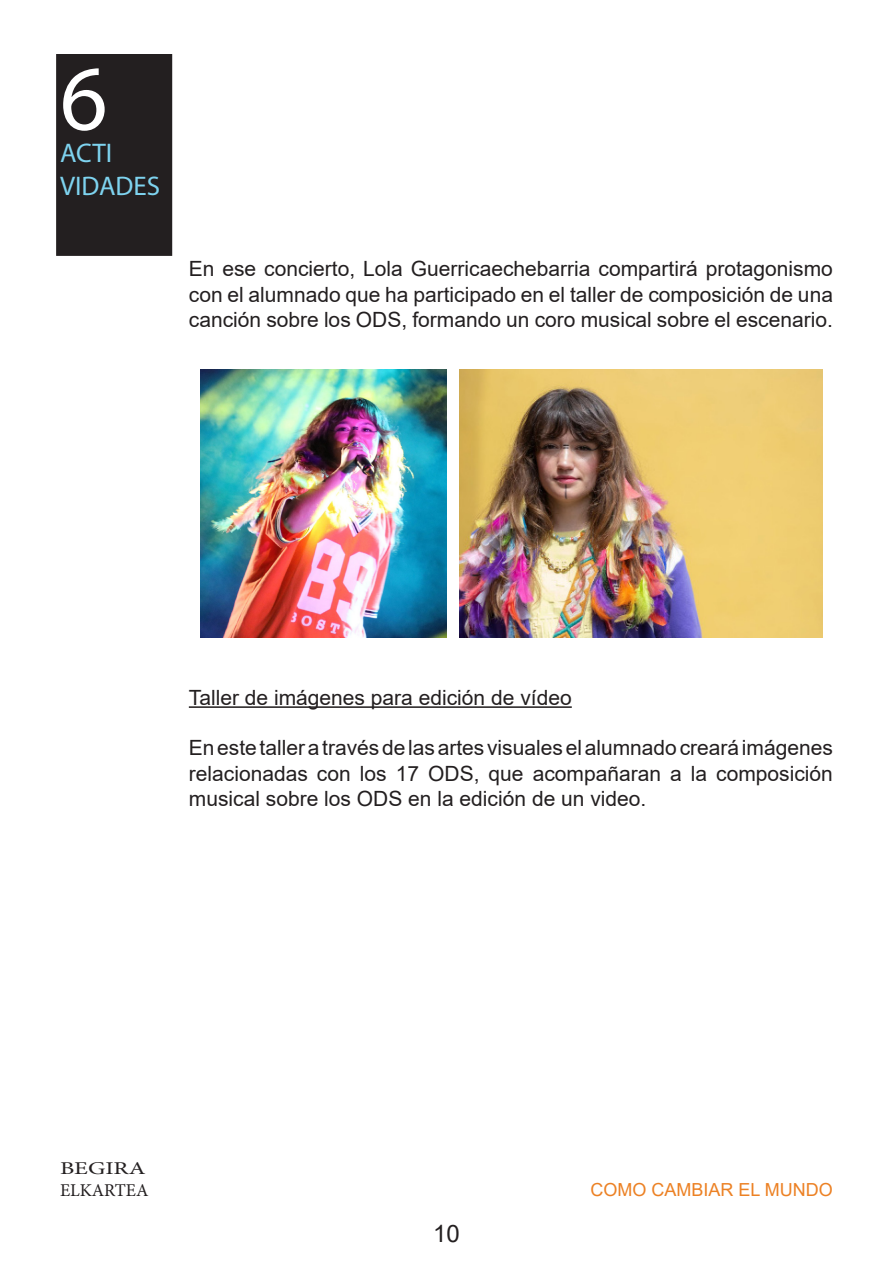
<style>
.page{position:relative;width:893px;height:1263px;background:#fff}
.page>*{position:absolute;margin:0;border:0;box-sizing:border-box;transform-origin:0 0}
.t1{font:93px "Myriad Pro";color:#fff}
.t2{font:27px "Myriad Pro";color:#7ed3ef}
.t3{font:24px "Arial";color:#231f20}
.t4{font:21px/25.2px "Arial";color:#231f20;text-align:justify}
.t5{font:18px "Arial";color:#ec8124}
.t6{font:18px "Minion Pro";color:#231f20}
.t7{font:18px "Minion Pro";color:#231f20;scale:1.35 1}
</style>
<div class="page">
<div style="left:57px;top:55px;width:114px;height:200px;background:#231f20"></div>
<div style="left:56px;top:54px;width:116px;height:202px;border:2px solid #231f20"></div>
<hr style="left:189px;top:706px;width:383px;height:2px;background:#231f20">
<img style="left:201px;top:369px;width:245px;height:268px">
<img style="left:459px;top:369px;width:364px;height:268px">
<p class="t1" style="left:60px;top:41px;width:49px">6</p>
<p class="t2" style="left:60px;top:136px;width:54px">ACTI</p>
<p class="t2" style="left:60px;top:169px;width:102px">VIDADES</p>
<p class="t4" style="left:189px;top:256px;width:646px">En ese concierto, Lola Guerricaechebarria compartirá protagonismo con el alumnado que ha participado en el taller de composición de una canción sobre los ODS, formando un coro musical sobre el escenario.</p>
<p class="t4" style="left:189px;top:685px;width:384px">Taller de imágenes para edición de vídeo</p>
<p class="t4" style="left:189px;top:735px;width:646px">En este taller a través de las artes visuales el alumnado creará imágenes relacionadas con los 17 ODS, que acompañaran a la composición musical sobre los ODS en la edición de un video.</p>
<p class="t7" style="left:60px;top:1156px;width:65px">BEGIRA</p>
<p class="t6" style="left:60px;top:1178px;width:90px">ELKARTEA</p>
<p class="t5" style="left:591px;top:1177px;width:244px">COMO CAMBIAR EL MUNDO</p>
<p class="t3" style="left:433px;top:1217px;width:28px">10</p>
</div>
